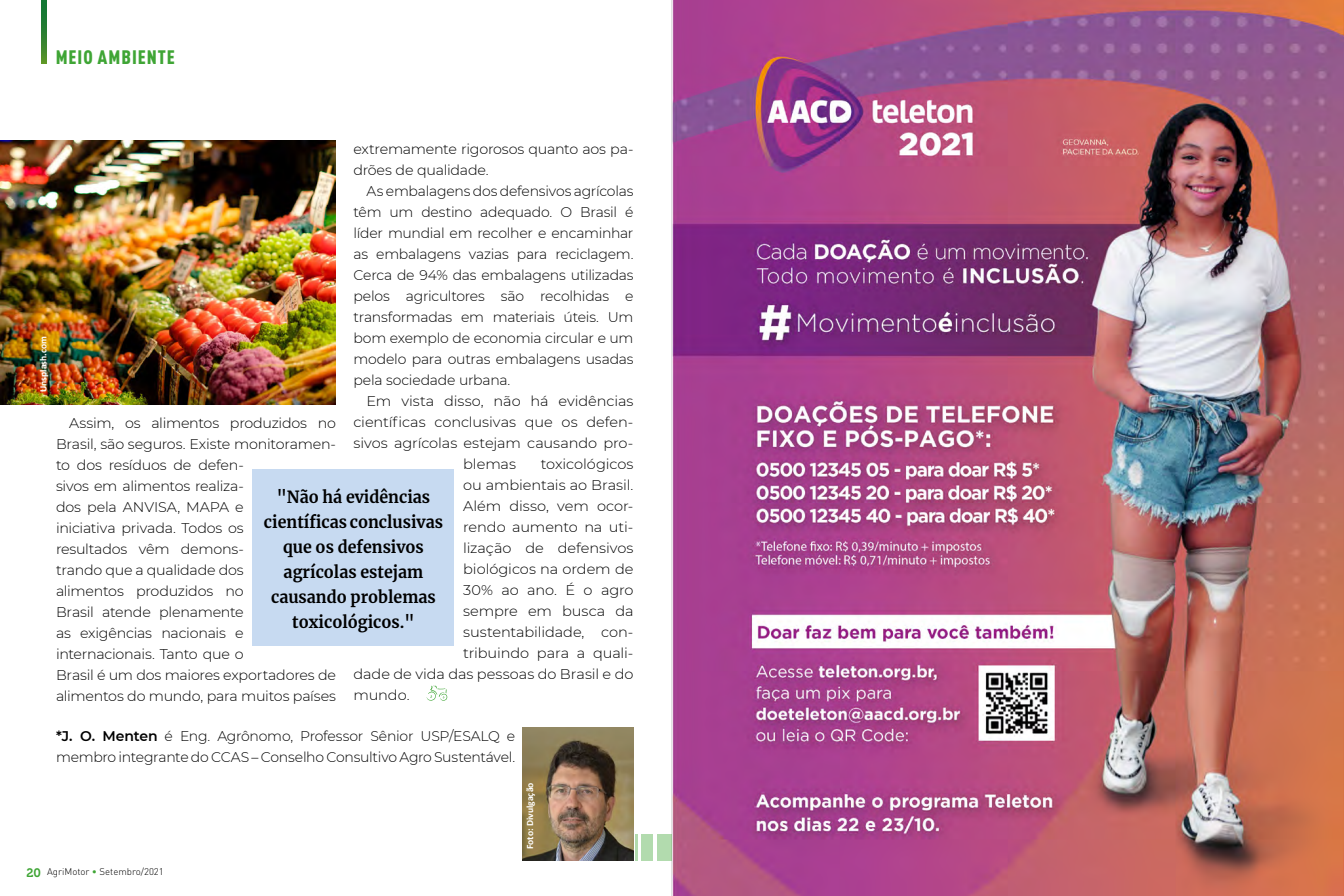
<style>
.page{position:relative;width:1344px;height:896px;background:#fff}
.page>*{position:absolute;margin:0;border:0;box-sizing:border-box;transform-origin:0 0}
.t1{font:900 condensed 19.25px "DIN Pro";letter-spacing:.05em;color:#3fa535}
.t2{font:700 16.62px/24.9px "Merriweather";color:#000;text-align:center;scale:.96 1}
.t3{font:300 14px/21px "Montserrat";letter-spacing:-.015em;color:#000}
.t4{font:300 14px "Montserrat";letter-spacing:-.015em;color:#000;scale:1.04 1}
.t5{font:12.25px "Museo 700";color:#3fa535}
.t6{font:700 9.62px "Calibri";color:#fff}
.t7{font:300 9.62px "DIN Pro";color:#000}
.s1{font-weight:600}
.s2{color:#3fa535}
</style>
<div class="page">
<svg style="left:657px;top:835px;width:15px;height:26px"></svg>
<div style="left:642px;top:835px;width:11px;height:26px;background:#b2dbae"></div>
<hr style="left:635px;top:835px;width:3px;height:26px;background:#3fa535">
<img style="left:522px;top:728px;width:111px;height:133px">
<div style="left:253px;top:469px;width:201px;height:176px;background:#c7daf1"></div>
<img style="left:0;top:140px;width:336px;height:265px">
<svg style="left:426px;top:686px;width:22px;height:15px"></svg>
<img style="left:673px;top:0;width:671px;height:896px">
<hr style="left:672px;top:0;width:1px;height:896px;background:#808080">
<svg style="left:42px;top:0;width:4px;height:64px"></svg>
<h1 class="t1" style="left:56px;top:43px;width:121px">MEIO AMBIENTE</h1>
<p class="t3" style="left:354px;top:138px;width:282px">extremamente rigorosos quanto aos pa&shy;drões de qualidade.</p>
<p class="t3" style="left:354px;top:180px;width:282px;text-align:justify;text-indent:13px">As embalagens dos defensivos agrícolas têm um destino adequado. O Brasil é líder mundial em recolher e encaminhar as embalagens vazias para reciclagem.<br>Cerca de 94% das embalagens utilizadas pelos agricultores são recolhidas e transformadas em materiais úteis. Um bom exemplo de economia circular e um modelo para outras embalagens usadas pela sociedade urbana.</p>
<p class="t4" style="left:367px;top:391px;width:258px">Em vista disso, não há evidências</p>
<p class="t4" style="left:354px;top:412px;width:271px">científicas conclusivas que os defen-</p>
<p class="t4" style="left:354px;top:433px;width:271px">sivos agrícolas estejam causando pro-</p>
<p class="t4" style="left:463px;top:454px;width:52px">blemas</p>
<p class="t4" style="left:541px;top:454px;width:91px">toxicológicos</p>
<p class="t4" style="left:463px;top:475px;width:165px">ou ambientais ao Brasil.</p>
<p class="t4" style="left:463px;top:496px;width:165px">Além disso, vem ocor-</p>
<p class="t4" style="left:463px;top:517px;width:165px">rendo aumento na uti-</p>
<p class="t4" style="left:463px;top:538px;width:165px">lização de defensivos</p>
<p class="t4" style="left:463px;top:559px;width:165px">biológicos na ordem de</p>
<p class="t4" style="left:463px;top:580px;width:165px">30% ao ano. É o agro</p>
<p class="t4" style="left:463px;top:601px;width:165px">sempre em busca da</p>
<p class="t4" style="left:463px;top:622px;width:165px">sustentabilidade, con-</p>
<p class="t4" style="left:463px;top:643px;width:165px">tribuindo para a quali-</p>
<p class="t4" style="left:354px;top:664px;width:271px">dade de vida das pessoas do Brasil e do</p>
<p class="t4" style="left:354px;top:685px;width:55px">mundo.</p>
<p class="t6" style="left:37px;top:392px;width:58px;rotate:-90deg">Unsplash.com</p>
<p class="t3" style="left:56px;top:412px;width:282px;text-indent:13px">Assim, os alimentos produzidos no<br>Brasil, são seguros. Existe monitoramen&shy;to dos resíduos de defen-<br>sivos em alimentos realiza-<br>dos pela ANVISA, MAPA e<br>iniciativa privada. Todos os<br>resultados vêm demons-<br>trando que a qualidade dos<br>alimentos produzidos no<br>Brasil atende plenamente<br>as exigências nacionais e internacionais. Tanto que o<br>Brasil é um dos maiores exportadores de alimentos do mundo, para muitos países</p>
<p class="t3" style="left:56px;top:725px;width:461px"><span class="s1">*J. O. Menten</span> é Eng. Agrônomo, Professor Sênior USP/ESALQ e membro integrante do CCAS – Conselho Consultivo Agro Sustentável.</p>
<p class="t2" style="left:264px;top:484px;width:188px">"Não há evidências científicas conclusivas que os defensivos agrícolas estejam causando problemas toxicológicos."</p>
<p class="t7" style="left:47px;top:864px;width:118px">AgriMotor <span class="s2">•</span> Setembro/2021</p>
<p class="t5" style="left:26px;top:866px;width:16px">20</p>
<p class="t6" style="left:523px;top:849px;width:68px;rotate:-90deg">Foto: Divulgação</p>
</div>
